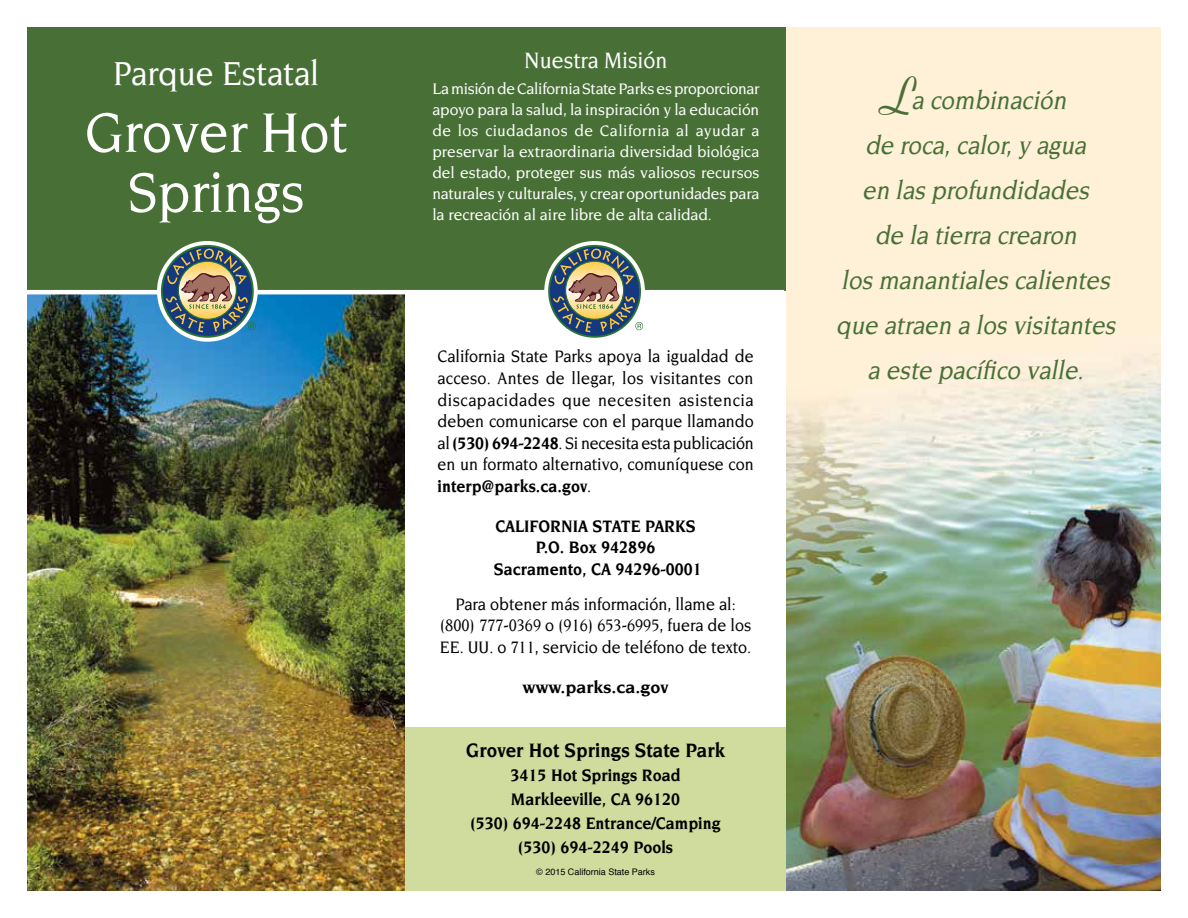
<style>
.page{position:relative;width:1188px;height:918px;background:#fff}
.page>*{position:absolute;margin:0;border:0;box-sizing:border-box;transform-origin:0 0}
.t1{font:500 60px/60px "Novarese";color:#fff;text-align:center;scale:.9 1}
.t2{font:500 36px "Novarese";color:#fff;scale:.9 1}
.t3{font:italic 500 27px/45px "Novarese";color:#487036;text-align:center;scale:.9 1}
.t4{font:500 24px "Novarese";color:#fff;scale:.9 1}
.t5{font:700 21px "Novarese";color:#000;scale:.9 1}
.t6{font:500 18px/21.6px "Novarese";color:#000;text-align:justify;scale:.9 1}
.t7{font:700 18px/24px "Novarese";color:#000;text-align:center;scale:.9 1}
.t8{font:700 18px "Novarese";color:#000}
.t9{font:500 16.5px/21px "Novarese";color:#fff;text-align:justify;scale:.95 1}
.t10{font:9px "Helvetica";color:#000}
.s1{font-weight:700}
.s2{font-family:"Ribbon 131 BT";font-weight:700;font-style:normal;font-size:54px}
</style>
<div class="page">
<div style="left:389px;top:728px;width:401px;height:163px;background:#d0dc9e"></div>
<img style="left:27px;top:294px;width:378px;height:597px">
<div style="left:27px;top:27px;width:768px;height:263px;background:#487036"></div>
<img style="left:787px;top:27px;width:374px;height:864px">
<svg style="left:157px;top:241px;width:101px;height:101px"></svg>
<svg style="left:163px;top:247px;width:93px;height:89px"></svg>
<svg style="left:544px;top:241px;width:101px;height:101px"></svg>
<svg style="left:550px;top:247px;width:93px;height:89px"></svg>
<h2 class="t2" style="left:113px;top:53px;width:230px">Parque Estatal</h2>
<h1 class="t1" style="left:85px;top:102px;width:293px">Grover Hot<br>Springs</h1>
<h3 class="t4" style="left:524px;top:47px;width:161px">Nuestra Misión</h3>
<p class="t9" style="left:433px;top:78px;width:346px">La misión de California State Parks es proporcionar apoyo para la salud, la inspiración y la educación de los ciudadanos de California al ayudar a preservar la extraordinaria diversidad biológica del estado, proteger sus más valiosos recursos naturales y culturales, y crear oportunidades para la recreación al aire libre de alta calidad.</p>
<p class="t6" style="left:438px;top:346px;width:353px">California State Parks apoya la igualdad de acceso. Antes de llegar, los visitantes con discapacidades que necesiten asistencia deben comunicarse con el parque llamando al <span class="s1">(530) 694-2248</span>. Si necesita esta publicación en un formato alternativo, comuníquese con <span class="s1">interp@parks.ca.gov</span>.</p>
<p class="t7" style="left:494px;top:515px;width:233px;line-height:21.6px">CALIFORNIA STATE PARKS<br>P.O. Box 942896<br>Sacramento, CA 94296-0001</p>
<p class="t6" style="left:440px;top:593px;width:348px;text-align:center">Para obtener más información, llame al: (800) 777-0369 o (916) 653-6995, fuera de los<br>EE. UU. o 711, servicio de teléfono de texto.</p>
<p class="t8" style="left:523px;top:677px;width:148px">www.parks.ca.gov</p>
<p class="t5" style="left:466px;top:739px;width:290px">Grover Hot Springs State Park</p>
<p class="t7" style="left:470px;top:763px;width:280px">3415 Hot Springs Road<br>Markleeville, CA 96120<br>(530) 694-2248 Entrance/Camping (530) 694-2249 Pools</p>
<p class="t10" style="left:536px;top:865px;width:120px">© 2015 California State Parks</p>
<h3 class="t3" style="left:836px;top:78px;width:318px"><span class="s2">L</span>a combinación<br>de roca,calor,y agua<br>en las profundidades<br>de la tierra crearon<br>los manantiales calientes que atraen a los visitantes a este pacífico valle.</h3>
</div>
